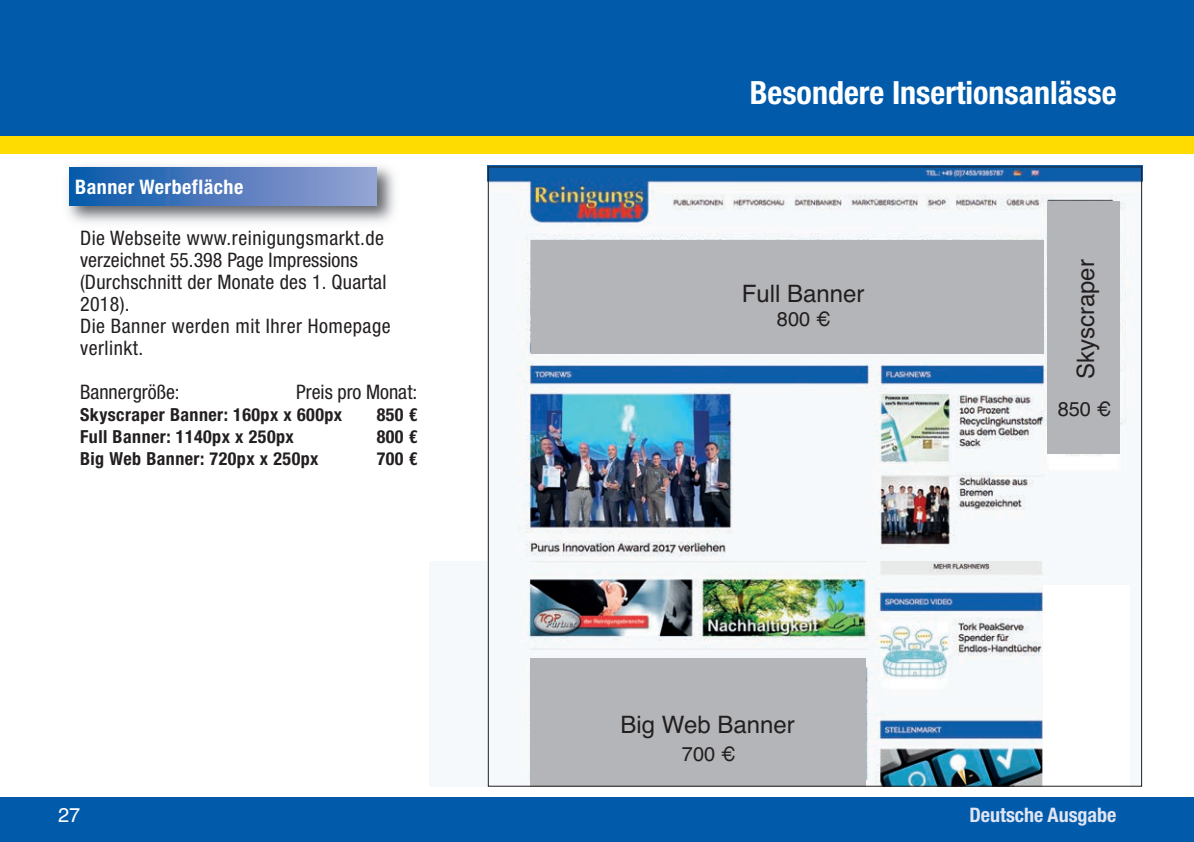
<style>
.page{position:relative;width:1194px;height:842px;background:#fff}
.page>*{position:absolute;margin:0;border:0;box-sizing:border-box;transform-origin:0 0}
.t1{font:700 condensed 32px "Helvetica Neue LT Std";color:#fff}
.t2{font:24px "Helvetica";color:#231f20}
.t3{font:condensed 20px/22px "Helvetica Neue LT Std";letter-spacing:.015em;color:#231f20}
.t4{font:700 condensed 20px "Helvetica Neue";letter-spacing:.025em;color:#fff}
.t5{font:700 condensed 20px "Helvetica Neue";color:#e0e5f3}
.t6{font:20px "Helvetica";color:#231f20}
.t7{font:20px "Helvetica";color:#fff}
.t8{font:700 condensed 18px "Helvetica Neue LT Std";letter-spacing:.025em;color:#231f20}
</style>
<div class="page">
<div style="left:0;top:0;width:1193px;height:147px;background:#015aaa"></div>
<div style="left:0;top:137px;width:1193px;height:17px;background:#ffdc01"></div>
<div style="left:0;top:796px;width:1193px;height:45px;background:#015aaa"></div>
<img style="left:67px;top:166px;width:328px;height:57px">
<div style="left:69px;top:168px;width:307px;height:37px;background:linear-gradient(to right,#0657aa,#9aa1d2)"></div>
<img style="left:490px;top:168px;width:649px;height:393px">
<div style="left:531px;top:240px;width:512px;height:114px;background:#b4b5b8"></div>
<div style="left:1046px;top:201px;width:73px;height:252px;background:#b4b5b8"></div>
<img style="left:487px;top:561px;width:557px;height:225px">
<div style="left:530px;top:658px;width:335px;height:128px;background:#b4b5b8"></div>
<div style="left:1043px;top:584px;width:87px;height:202px;background:#fff"></div>
<p class="t4" style="left:75px;top:174px;width:170px">Banner Werbefläche</p>
<p class="t3" style="left:80px;top:228px;width:312px">Die Webseite www.reinigungsmarkt.de verzeichnet 55.398 Page Impressions (Durchschnitt der Monate des 1. Quartal<br>2018).<br>Die Banner werden mit Ihrer Homepage verlinkt.</p>
<p class="t3" style="left:80px;top:382px;width:101px">Bannergröße:</p>
<p class="t3" style="left:296px;top:382px;width:123px">Preis pro Monat:</p>
<p class="t8" style="left:80px;top:408px;width:263px">Skyscraper Banner: 160px x 600px</p>
<p class="t8" style="left:376px;top:408px;width:42px">850 €</p>
<p class="t8" style="left:80px;top:430px;width:215px">Full Banner: 1140px x 250px</p>
<p class="t8" style="left:376px;top:430px;width:42px">800 €</p>
<p class="t8" style="left:80px;top:452px;width:240px">Big Web Banner: 720px x 250px</p>
<p class="t8" style="left:376px;top:452px;width:42px">700 €</p>
<p class="t7" style="left:58px;top:803px;width:24px">27</p>
<h1 class="t1" style="left:749px;top:81px;width:368px">Besondere Insertionsanlässe</h1>
<p class="t2" style="left:741px;top:279px;width:124px">Full Banner</p>
<p class="t6" style="left:776px;top:308px;width:55px">800 €</p>
<p class="t2" style="left:1071px;top:379px;width:122px;rotate:-90deg">Skyscraper</p>
<p class="t6" style="left:1057px;top:397px;width:55px">850 €</p>
<p class="t2" style="left:620px;top:710px;width:176px">Big Web Banner</p>
<p class="t6" style="left:682px;top:742px;width:55px">700 €</p>
<p class="t5" style="left:969px;top:802px;width:148px">Deutsche Ausgabe</p>
</div>
